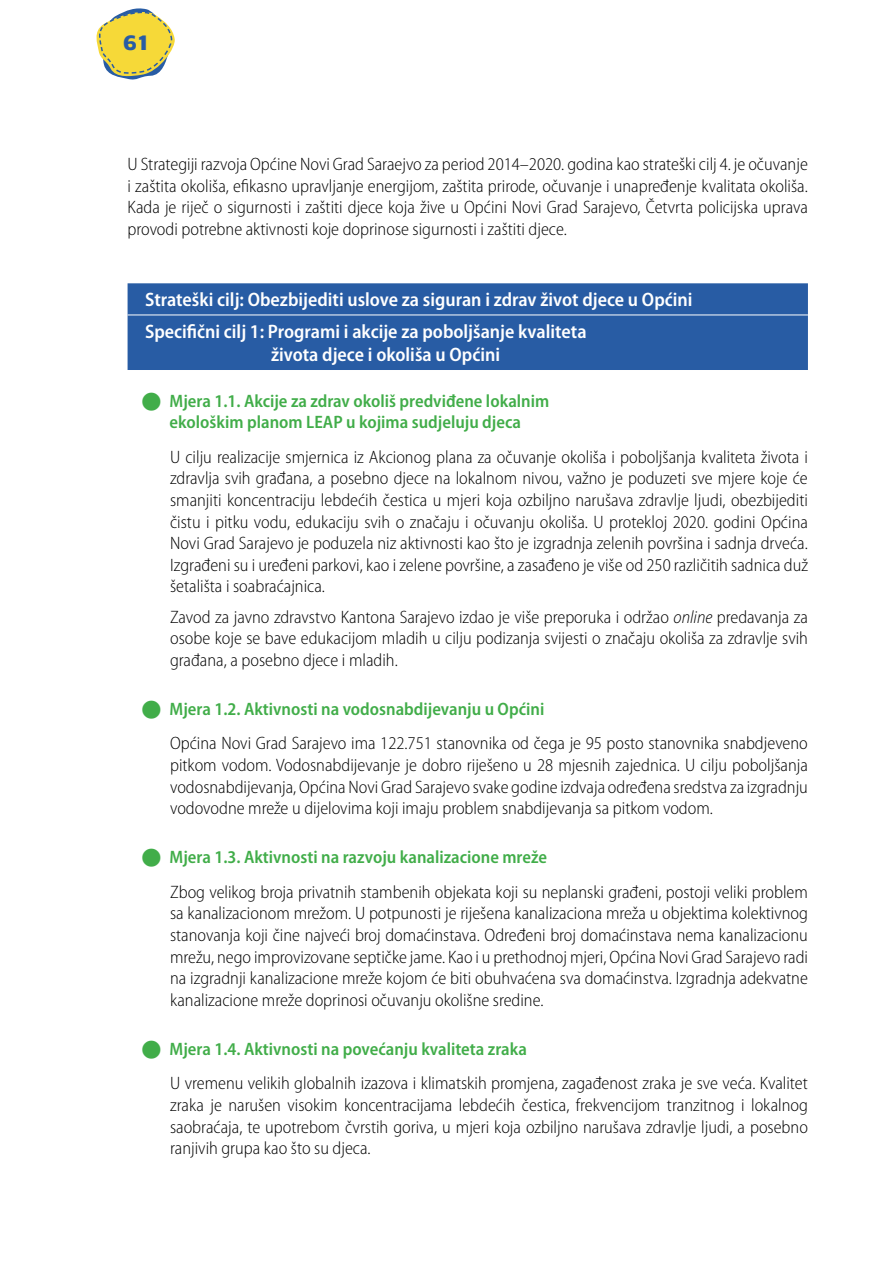
<style>
.page{position:relative;width:893px;height:1263px;background:#fff}
.page>*{position:absolute;margin:0;border:0;box-sizing:border-box;transform-origin:0 0}
.t1{font:21px "Candal";color:#285ca4}
.t2{font:600 semi-condensed 19.5px/31.7px "Myriad Pro";color:#fff}
.t3{font:300 semi-condensed 18px/21.6px "Myriad Pro";color:#000;text-align:justify}
.t4{font:600 semi-condensed 18px/21.6px "Myriad Pro";color:#41ad49;text-align:center}
.s1{font-style:italic}
.s2{color:#41ad49}
.s3{font-weight:600;color:#41ad49}
</style>
<div class="page">
<svg style="left:96px;top:8px;width:79px;height:72px"></svg>
<div style="left:128px;top:283px;width:680px;height:87px;background:#285ca4"></div>
<hr style="left:128px;top:315px;width:680px;height:1px;background:#fff">
<p class="t1" style="left:123px;top:27px;width:27px">61</p>
<p class="t3" style="left:128px;top:154px;width:682px">U Strategiji razvoja Općine Novi Grad Saraejvo za period 2014–2020. godina kao strateški cilj 4. je očuvanje i zaštita okoliša, efikasno upravljanje energijom, zaštita prirode, očuvanje i unapređenje kvalitata okoliša.<br>Kada je riječ o sigurnosti i zaštiti djece koja žive u Općini Novi Grad Sarajevo, Četvrta policijska uprava provodi potrebne aktivnosti koje doprinose sigurnosti i zaštiti djece.</p>
<p class="t2" style="left:145px;top:284px;width:549px">Strateški cilj: Obezbijediti uslove za siguran i zdrav život djece u Općini<br>Specifični cilj 1: Programi i akcije za poboljšanje kvaliteta</p>
<p class="t2" style="left:271px;top:339px;width:231px">života djece i okoliša u Općini</p>
<p class="t4" style="left:143px;top:390px;width:408px">■ Mjera 1.1. Akcije za zdrav okoliš predviđene lokalnim ekološkim planom LEAP u kojima sudjeluju djeca</p>
<p class="t3" style="left:170px;top:446px;width:639px">U cilju realizacije smjernica iz Akcionog plana za očuvanje okoliša i poboljšanja kvaliteta života i zdravlja svih građana, a posebno djece na lokalnom nivou, važno je poduzeti sve mjere koje će smanjiti koncentraciju lebdećih čestica u mjeri koja ozbiljno narušava zdravlje ljudi, obezbijediti čistu i pitku vodu, edukaciju svih o značaju i očuvanju okoliša. U protekloj 2020. godini Općina Novi Grad Sarajevo je poduzela niz aktivnosti kao što je izgradnja zelenih površina i sadnja drveća.<br>Izgrađeni su i uređeni parkovi, kao i zelene površine, a zasađeno je više od 250 različitih sadnica duž šetališta i soabraćajnica.</p>
<p class="t3" style="left:170px;top:606px;width:639px">Zavod za javno zdravstvo Kantona Sarajevo izdao je više preporuka i održao <span class="s1">online</span> predavanja za osobe koje se bave edukacijom mladih u cilju podizanja svijesti o značaju okoliša za zdravlje svih građana, a posebno djece i mladih.</p>
<p class="t3" style="left:170px;top:692px;width:639px;line-height:34.3px;text-indent:-28px"><span class="s2">■</span> <span class="s3">Mjera 1.2. Aktivnosti na vodosnabdijevanju u Općini<br></span>Općina Novi Grad Sarajevo ima 122.751 stanovnika od čega je 95 posto stanovnika snabdjeveno</p>
<p class="t3" style="left:170px;top:754px;width:639px">pitkom vodom. Vodosnabdijevanje je dobro riješeno u 28 mjesnih zajednica. U cilju poboljšanja vodosnabdijevanja, Općina Novi Grad Sarajevo svake godine izdvaja određena sredstva za izgradnju vodovodne mreže u dijelovima koji imaju problem snabdijevanja sa pitkom vodom.</p>
<p class="t3" style="left:170px;top:841px;width:639px;line-height:34.3px;text-indent:-28px"><span class="s2">■</span> <span class="s3">Mjera 1.3. Aktivnosti na razvoju kanalizacione mreže<br></span>Zbog velikog broja privatnih stambenih objekata koji su neplanski građeni, postoji veliki problem</p>
<p class="t3" style="left:170px;top:903px;width:639px">sa kanalizacionom mrežom. U potpunosti je riješena kanalizaciona mreža u objektima kolektivnog stanovanja koji čine najveći broj domaćinstava. Određeni broj domaćinstava nema kanalizacionu mrežu, nego improvizovane septičke jame. Kao i u prethodnoj mjeri, Općina Novi Grad Sarajevo radi na izgradnji kanalizacione mreže kojom će biti obuhvaćena sva domaćinstva. Izgradnja adekvatne kanalizacione mreže doprinosi očuvanju okolišne sredine.</p>
<p class="t3" style="left:170px;top:1032px;width:639px;line-height:34.3px;text-indent:-28px"><span class="s2">■</span> <span class="s3">Mjera 1.4. Aktivnosti na povećanju kvaliteta zraka<br></span>U vremenu velikih globalnih izazova i klimatskih promjena, zagađenost zraka je sve veća. Kvalitet</p>
<p class="t3" style="left:170px;top:1094px;width:639px">zraka je narušen visokim koncentracijama lebdećih čestica, frekvencijom tranzitnog i lokalnog saobraćaja, te upotrebom čvrstih goriva, u mjeri koja ozbiljno narušava zdravlje ljudi, a posebno ranjivih grupa kao što su djeca.</p>
</div>
